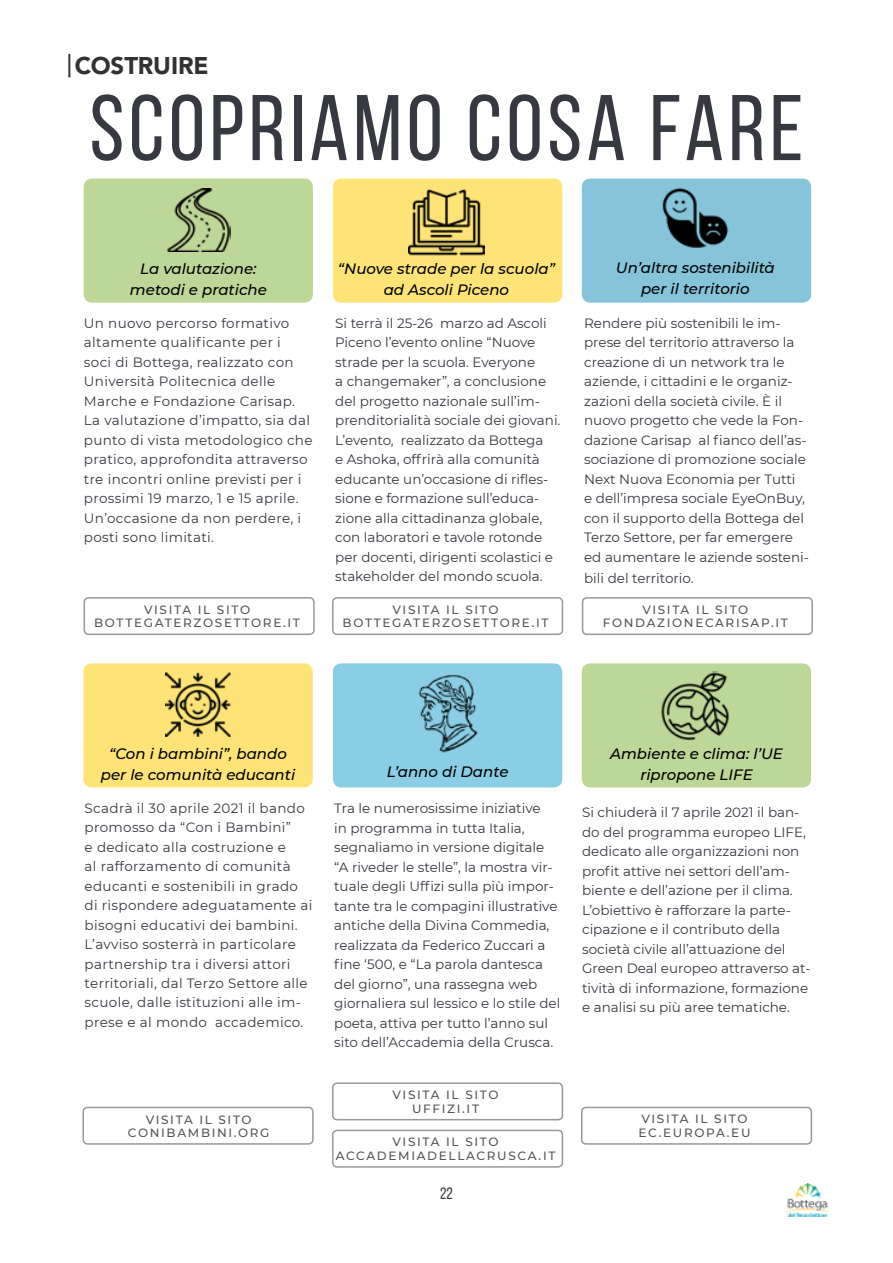
<style>
.page{position:relative;width:893px;height:1263px;background:#fff}
.page>*{position:absolute;margin:0;border:0;box-sizing:border-box;transform-origin:0 0}
.t1{font:93px "Bebas Neue";letter-spacing:.05em;color:#36393f}
.t2{font:900 24px "Avenir LT Std";letter-spacing:-.005em;color:#333232}
.t3{font:16.5px "Bebas Neue";color:#36393f}
.t4{font:italic 500 15px/21px "Montserrat";color:#000;text-align:center}
.t5{font:13.5px/19.5px "Montserrat";color:#35383f}
.t6{font:13.5px/19.5px "Montserrat";letter-spacing:.025em;color:#35383f}
.t7{font:500 12px/13.5px "Montserrat";letter-spacing:.14em;color:#565555;text-align:center}
.s1{font-family:"Bebas Neue";font-weight:400;font-size:30px}
</style>
<div class="page">
<img style="left:785px;top:1184px;width:44px;height:33px">
<div style="left:333px;top:179px;width:229px;height:124px;background:#fee477;border-radius:9px"></div>
<img style="left:408px;top:189px;width:76px;height:67px">
<div style="left:582px;top:179px;width:229px;height:124px;background:#85c4d9;border-radius:9px"></div>
<img style="left:662px;top:187px;width:67px;height:61px">
<div style="left:84px;top:179px;width:229px;height:124px;background:#bcd798;border-radius:9px"></div>
<div style="left:582px;top:663px;width:229px;height:124px;background:#bcd798;border-radius:9px"></div>
<img style="left:661px;top:671px;width:68px;height:70px">
<div style="left:83px;top:663px;width:230px;height:124px;background:#fee477;border-radius:9px"></div>
<img style="left:166px;top:673px;width:64px;height:64px">
<div style="left:333px;top:663px;width:229px;height:124px;background:#89cee4;border-radius:9px"></div>
<img style="left:418px;top:675px;width:60px;height:78px">
<img style="left:167px;top:188px;width:63px;height:63px">
<div style="left:82px;top:1107px;width:232px;height:38px;border:2px solid #9a999a;border-radius:4px"></div>
<div style="left:84px;top:597px;width:231px;height:38px;border:2px solid #9a999a;border-radius:4px"></div>
<div style="left:582px;top:597px;width:231px;height:38px;border:2px solid #9a999a;border-radius:4px"></div>
<div style="left:581px;top:1107px;width:231px;height:38px;border:2px solid #9a999a;border-radius:4px"></div>
<div style="left:332px;top:1082px;width:231px;height:38px;border:2px solid #9a999a;border-radius:4px"></div>
<div style="left:332px;top:1130px;width:231px;height:38px;border:2px solid #9a999a;border-radius:4px"></div>
<div style="left:332px;top:597px;width:231px;height:38px;border:2px solid #9a999a;border-radius:4px"></div>
<h2 class="t2" style="left:64px;top:51px;width:146px"><span class="s1">|</span>COSTRUIRE</h2>
<h1 class="t1" style="left:90px;top:78px;width:715px">SCOPRIAMO COSA FARE</h1>
<p class="t4" style="left:130px;top:258px;width:138px">La valutazione: metodi e pratiche</p>
<p class="t6" style="left:84px;top:313px;width:230px">Un nuovo percorso formativo altamente qualificante per i<br>soci di Bottega, realizzato con<br>Università Politecnica delle<br>Marche e Fondazione Carisap.<br>La valutazione d’impatto, sia dal punto di vista metodologico che pratico, approfondita attraverso tre incontri online previsti per i prossimi 19 marzo, 1 e 15 aprile.<br>Un’occasione da non perdere, i posti sono limitati.</p>
<p class="t4" style="left:338px;top:258px;width:219px">“Nuove strade per la scuola” ad Ascoli Piceno</p>
<p class="t4" style="left:616px;top:257px;width:161px">Un’altra sostenibilità per il territorio</p>
<p class="t5" style="left:335px;top:313px;width:227px">Si terrà il 25-26 marzo ad Ascoli<br>Piceno l’evento online “Nuove strade per la scuola. Everyone<br>a changemaker”, a conclusione del progetto nazionale sull’im&shy;prenditorialità sociale dei giovani.<br>L’evento, realizzato da Bottega<br>e Ashoka, offrirà alla comunità educante un’occasione di rifles&shy;sione e formazione sull’educa&shy;zione alla cittadinanza globale, con laboratori e tavole rotonde per docenti, dirigenti scolastici e stakeholder del mondo scuola.</p>
<p class="t5" style="left:584px;top:313px;width:226px">Rendere più sostenibili le im&shy;prese del territorio attraverso la creazione di un network tra le aziende, i cittadini e le organiz&shy;zazioni della società civile. È il nuovo progetto che vede la Fon&shy;dazione Carisap al fianco dell’as&shy;sociazione di promozione sociale<br>Next Nuova Economia per Tutti<br>e dell’impresa sociale EyeOnBuy, con il supporto della Bottega del<br>Terzo Settore, per far emergere ed aumentare le aziende sosteni-</p>
<p class="t5" style="left:584px;top:568px;width:111px">bili del territorio.</p>
<p class="t7" style="left:94px;top:602px;width:207px">VISITA IL SITO<br>BOTTEGATERZOSETTORE.IT</p>
<p class="t7" style="left:603px;top:602px;width:187px">VISITA IL SITO<br>FONDAZIONECARISAP.IT</p>
<p class="t7" style="left:343px;top:602px;width:207px">VISITA IL SITO<br>BOTTEGATERZOSETTORE.IT</p>
<p class="t4" style="left:101px;top:743px;width:196px">“Con i bambini”, bando per le comunità educanti</p>
<p class="t4" style="left:610px;top:743px;width:174px">Ambiente e clima: l’UE</p>
<p class="t4" style="left:387px;top:760px;width:123px">L’anno di Dante</p>
<p class="t4" style="left:640px;top:764px;width:114px">ripropone LIFE</p>
<p class="t6" style="left:85px;top:797px;width:229px">Scadrà il 30 aprile 2021 il bando promosso da “Con i Bambini”<br>e dedicato alla costruzione e<br>al rafforzamento di comunità educanti e sostenibili in grado di rispondere adeguatamente ai bisogni educativi dei bambini.<br>L’avviso sosterrà in particolare partnership tra i diversi attori territoriali, dal Terzo Settore alle scuole, dalle istituzioni alle im&shy;prese e al mondo accademico.</p>
<p class="t5" style="left:334px;top:798px;width:228px">Tra le numerosissime iniziative<br>in programma in tutta Italia, segnaliamo in versione digitale “A riveder le stelle”, la mostra vir&shy;tuale degli Uffizi sulla più impor&shy;tante tra le compagini illustrative antiche della Divina Commedia, realizzata da Federico Zuccari a fine ‘500, e “La parola dantesca del giorno”, una rassegna web giornaliera sul lessico e lo stile del poeta, attiva per tutto l’anno sul sito dell’Accademia della Crusca.</p>
<p class="t7" style="left:128px;top:1112px;width:143px">VISITA IL SITO<br>CONIBAMBINI.ORG</p>
<p class="t7" style="left:393px;top:1087px;width:107px">VISITA IL SITO<br>UFFIZI.IT</p>
<p class="t7" style="left:336px;top:1135px;width:221px">VISITA IL SITO<br>ACCADEMIADELLACRUSCA.IT</p>
<p class="t3" style="left:440px;top:1184px;width:14px">22</p>
<p class="t5" style="left:582px;top:802px;width:230px">Si chiuderà il 7 aprile 2021 il ban&shy;do del programma europeo LIFE, dedicato alle organizzazioni non profit attive nei settori dell’am&shy;biente e dell’azione per il clima.<br>L’obiettivo è rafforzare la parte&shy;cipazione e il contributo della società civile all’attuazione del Green Deal europeo attraverso at&shy;tività di informazione, formazione e analisi su più aree tematiche.</p>
<p class="t7" style="left:639px;top:1112px;width:113px;text-align:left">VISITA IL SITO<br>EC.EUROPA.EU</p>
</div>
